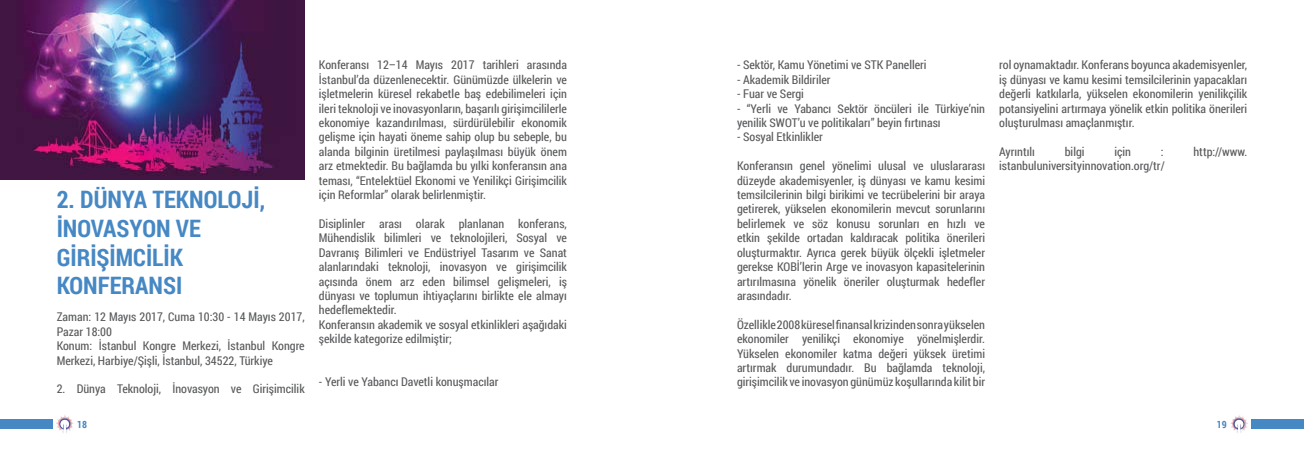
<style>
.page{position:relative;width:1304px;height:454px;background:#fff}
.page>*{position:absolute;margin:0;border:0;box-sizing:border-box;transform-origin:0 0}
.t1{font:700 24px/28.8px "Roboto Condensed";color:#4688c4}
.t2{font:12px/14.4px "Roboto Condensed";color:#58595b;text-align:justify}
.t3{font:700 10px "Roboto Condensed";color:#4688c4}
</style>
<div class="page">
<div style="left:0;top:419px;width:52px;height:10px;background:#4688c4"></div>
<div style="left:1252px;top:419px;width:52px;height:10px;background:#4688c4"></div>
<svg style="left:1231px;top:415px;width:17px;height:18px"></svg>
<svg style="left:56px;top:415px;width:18px;height:18px"></svg>
<img style="left:0;top:0;width:305px;height:180px">
<h1 class="t1" style="left:57px;top:184px;width:210px">2. DÜNYA TEKNOLOJİ,<br>İNOVASYON VE<br>GİRİŞİMCİLİK<br>KONFERANSI</h1>
<p class="t2" style="left:57px;top:309px;width:250px;text-align:left">Zaman: 12 Mayıs 2017, Cuma 10:30 - 14 Mayıs 2017, Pazar 18:00<br>Konum: İstanbul Kongre Merkezi, İstanbul Kongre Merkezi, Harbiye/Şişli, İstanbul, 34522, Türkiye</p>
<p class="t2" style="left:57px;top:381px;width:250px">2. Dünya Teknoloji, İnovasyon ve Girişimcilik</p>
<p class="t2" style="left:319px;top:57px;width:250px">Konferansı 12–14 Mayıs 2017 tarihleri arasında İstanbul’da düzenlenecektir. Günümüzde ülkelerin ve işletmelerin küresel rekabetle baş edebilimeleri için ileri teknoloji ve inovasyonların, başarılı girişimcililerle ekonomiye kazandırılması, sürdürülebilir ekonomik gelişme için hayati öneme sahip olup bu sebeple, bu alanda bilginin üretilmesi paylaşılması büyük önem arz etmektedir. Bu bağlamda bu yılki konferansın ana teması, “Entelektüel Ekonomi ve Yenilikçi Girişimcilik için Reformlar” olarak belirlenmiştir.</p>
<p class="t2" style="left:319px;top:216px;width:250px;text-align:left">Disiplinler arası olarak planlanan konferans, Mühendislik bilimleri ve teknolojileri, Sosyal ve Davranış Bilimleri ve Endüstriyel Tasarım ve Sanat alanlarındaki teknoloji, inovasyon ve girişimcilik açısında önem arz eden bilimsel gelişmeleri, iş dünyası ve toplumun ihtiyaçlarını birlikte ele almayı hedeflemektedir.<br>Konferansın akademik ve sosyal etkinlikleri aşağıdaki şekilde kategorize edilmiştir;</p>
<p class="t2" style="left:319px;top:374px;width:181px">- Yerli ve Yabancı Davetli konuşmacılar</p>
<p class="t2" style="left:737px;top:57px;width:191px">- Sektör, Kamu Yönetimi ve STK Panelleri</p>
<p class="t2" style="left:737px;top:72px;width:95px">- Akademik Bildiriler</p>
<p class="t2" style="left:737px;top:86px;width:68px">- Fuar ve Sergi</p>
<p class="t2" style="left:737px;top:101px;width:250px">- “Yerli ve Yabancı Sektör öncüleri ile Türkiye’nin yenilik SWOT’u ve politikaları” beyin fırtınası</p>
<p class="t2" style="left:737px;top:129px;width:87px">- Sosyal Etkinlikler</p>
<p class="t2" style="left:737px;top:158px;width:250px">Konferansın genel yönelimi ulusal ve uluslararası düzeyde akademisyenler, iş dünyası ve kamu kesimi temsilcilerinin bilgi birikimi ve tecrübelerini bir araya getirerek, yükselen ekonomilerin mevcut sorunlarını belirlemek ve söz konusu sorunları en hızlı ve etkin şekilde ortadan kaldıracak politika önerileri oluşturmaktır. Ayrıca gerek büyük ölçekli işletmeler gerekse KOBİ’lerin Arge ve inovasyon kapasitelerinin artırılmasına yönelik öneriler oluşturmak hedefler arasındadır.</p>
<p class="t2" style="left:737px;top:317px;width:250px">Özellikle 2008 küresel finansal krizinden sonra yükselen ekonomiler yenilikçi ekonomiye yönelmişlerdir.<br>Yükselen ekonomiler katma değeri yüksek üretimi artırmak durumundadır. Bu bağlamda teknoloji, girişimcilik ve inovasyon günümüz koşullarında kilit bir</p>
<p class="t2" style="left:999px;top:57px;width:250px">rol oynamaktadır. Konferans boyunca akademisyenler, iş dünyası ve kamu kesimi temsilcilerinin yapacakları değerli katkılarla, yükselen ekonomilerin yenilikçilik potansiyelini artırmaya yönelik etkin politika önerileri oluşturulması amaçlanmıştır.</p>
<p class="t2" style="left:999px;top:144px;width:37px">Ayrıntılı</p>
<p class="t2" style="left:1065px;top:144px;width:21px">bilgi</p>
<p class="t2" style="left:1114px;top:144px;width:18px">için</p>
<p class="t2" style="left:1161px;top:144px;width:4px">:</p>
<p class="t2" style="left:1193px;top:144px;width:55px">http://www.</p>
<p class="t2" style="left:999px;top:158px;width:167px">istanbuluniversityinnovation.org/tr/</p>
<p class="t3" style="left:77px;top:417px;width:11px">18</p>
<p class="t3" style="left:1217px;top:417px;width:11px">19</p>
</div>
